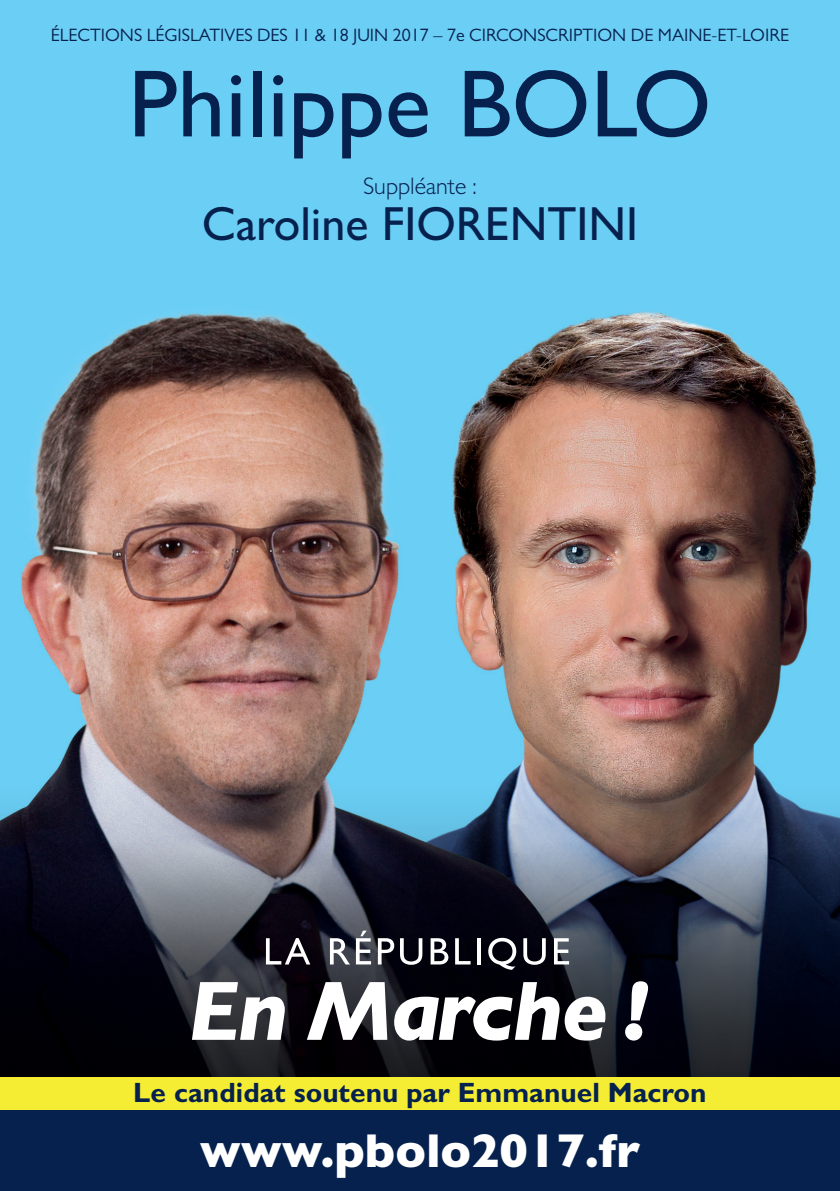
<style>
.page{position:relative;width:840px;height:1191px;background:#fff}
.page>*{position:absolute;margin:0;border:0;box-sizing:border-box;transform-origin:0 0}
.t1{font:500 96px "Gill Sans MT Pro";color:#06214e}
.t2{font:500 48px "Gill Sans MT Pro";color:#06214e}
.t3{font:800 48px "Gill Sans MT Pro";color:#fff}
.t4{font:700 28px "Gill Sans MT Pro";color:#06214e}
.t5{font:300 24px "Gill Sans MT Pro";color:#06214e}
.t6{font:18px "Gill Sans MT Pro";color:#06214e}
</style>
<div class="page">
<img style="left:0;top:0;width:839px;height:828px">
<svg style="left:0;top:828px;width:839px;height:249px;background:#282a37"></svg>
<svg style="left:266px;top:938px;width:44px;height:26px"></svg>
<svg style="left:330px;top:938px;width:20px;height:26px"></svg>
<svg style="left:356px;top:930px;width:15px;height:34px"></svg>
<svg style="left:377px;top:938px;width:17px;height:26px"></svg>
<svg style="left:400px;top:938px;width:22px;height:26px"></svg>
<svg style="left:430px;top:938px;width:18px;height:26px"></svg>
<svg style="left:455px;top:938px;width:15px;height:26px"></svg>
<svg style="left:476px;top:938px;width:4px;height:26px"></svg>
<svg style="left:488px;top:937px;width:28px;height:32px"></svg>
<svg style="left:523px;top:938px;width:22px;height:26px"></svg>
<svg style="left:553px;top:938px;width:15px;height:26px"></svg>
<svg style="left:192px;top:982px;width:93px;height:57px"></svg>
<svg style="left:306px;top:982px;width:81px;height:57px"></svg>
<svg style="left:394px;top:982px;width:211px;height:58px"></svg>
<svg style="left:624px;top:981px;width:23px;height:59px"></svg>
<div style="left:0;top:1108px;width:839px;height:83px;background:#06214e"></div>
<div style="left:0;top:1077px;width:839px;height:33px;background:#f4ed33"></div>
<p class="t6" style="left:51px;top:24px;width:739px">ÉLECTIONS LÉGISLATIVES DES 11 &amp; 18 JUIN 2017 – 7e CIRCONSCRIPTION DE MAINE-ET-LOIRE</p>
<p class="t1" style="left:128px;top:47px;width:584px">Philippe BOLO</p>
<p class="t5" style="left:363px;top:171px;width:115px">Suppléante :</p>
<p class="t2" style="left:202px;top:195px;width:437px">Caroline FIORENTINI</p>
<p class="t4" style="left:133px;top:1075px;width:574px">Le candidat soutenu par Emmanuel Macron</p>
<p class="t3" style="left:200px;top:1122px;width:441px">www.pbolo2017.fr</p>
</div>
